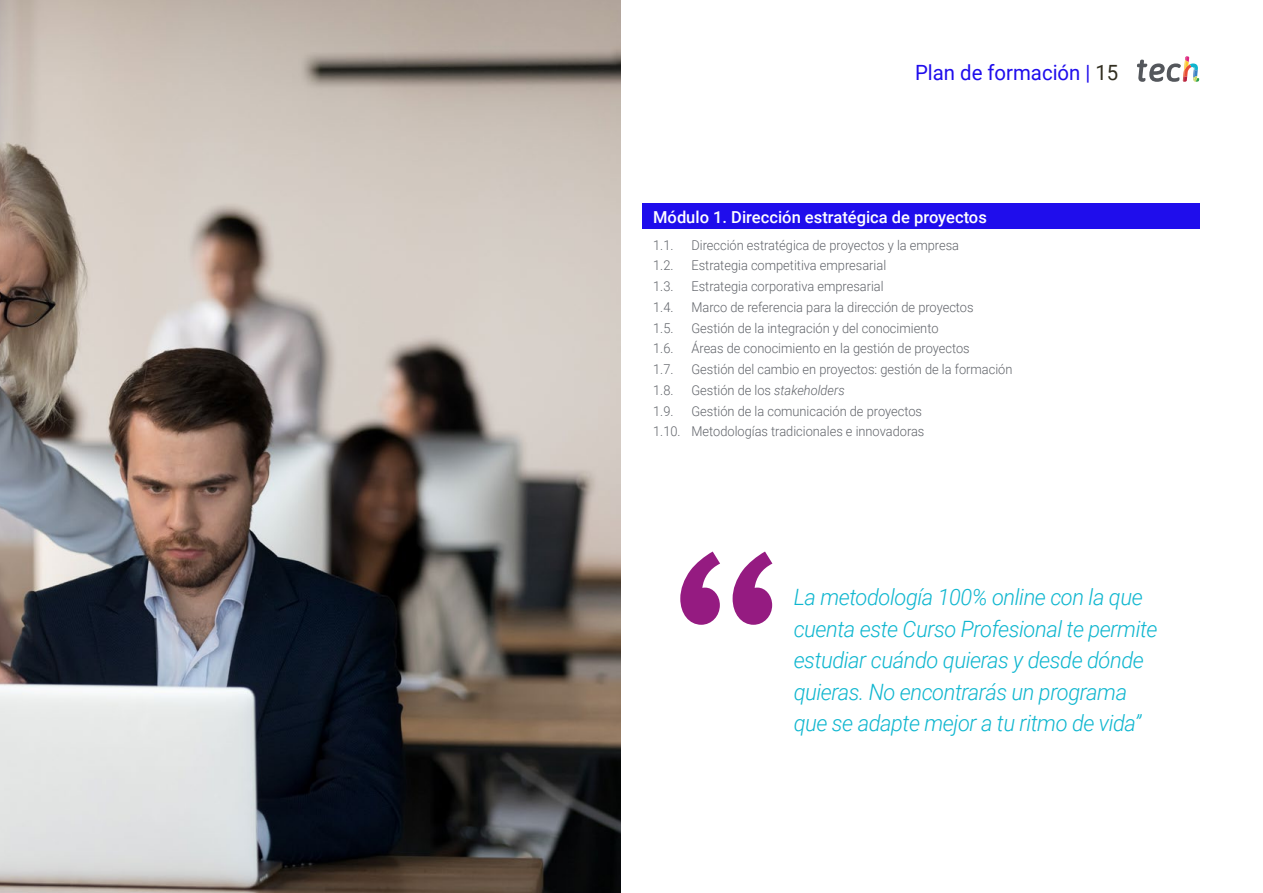
<style>
.page{position:relative;width:1263px;height:893px;background:#fff}
.page>*{position:absolute;margin:0;border:0;box-sizing:border-box;transform-origin:0 0}
.t1{font:italic 300 22.5px/31.5px "Roboto";letter-spacing:-.02em;color:#0fb6cf}
.t2{font:21px "Roboto";color:#1f0dec}
.t3{font:500 16.5px "Roboto";color:#fff}
.t4{font:300 13.5px/20.7px "Roboto";color:#61646a;text-align:right;scale:.95 1}
.s1{color:#312e20}
.s2{font-style:italic}
</style>
<div class="page">
<img style="left:0;top:0;width:621px;height:893px">
<div style="left:642px;top:204px;width:557px;height:25px;background:#1f0dec"></div>
<svg style="left:1137px;top:56px;width:62px;height:26px"></svg>
<svg style="left:680px;top:551px;width:92px;height:74px"></svg>
<h2 class="t2" style="left:915px;top:57px;width:205px">Plan de formación | <span class="s1">15</span></h2>
<p class="t3" style="left:653px;top:205px;width:335px">Módulo 1. Dirección estratégica de proyectos</p>
<p class="t4" style="left:653px;top:234px;width:23px">1.1.</p>
<p class="t4" style="left:691px;top:234px;width:283px">Dirección estratégica de proyectos y la empresa</p>
<p class="t4" style="left:653px;top:255px;width:23px">1.2.</p>
<p class="t4" style="left:691px;top:255px;width:206px">Estrategia competitiva empresarial</p>
<p class="t4" style="left:653px;top:275px;width:23px">1.3.</p>
<p class="t4" style="left:691px;top:275px;width:204px">Estrategia corporativa empresarial</p>
<p class="t4" style="left:653px;top:296px;width:23px">1.4.</p>
<p class="t4" style="left:691px;top:296px;width:299px">Marco de referencia para la dirección de proyectos</p>
<p class="t4" style="left:653px;top:317px;width:23px">1.5.</p>
<p class="t4" style="left:691px;top:317px;width:262px">Gestión de la integración y del conocimiento</p>
<p class="t4" style="left:653px;top:338px;width:23px">1.6.</p>
<p class="t4" style="left:691px;top:338px;width:294px">Áreas de conocimiento en la gestión de proyectos</p>
<p class="t4" style="left:653px;top:358px;width:23px">1.7.</p>
<p class="t4" style="left:691px;top:358px;width:339px">Gestión del cambio en proyectos: gestión de la formación</p>
<p class="t4" style="left:653px;top:379px;width:23px">1.8.</p>
<p class="t4" style="left:691px;top:379px;width:163px">Gestión de los <span class="s2">stakeholders</span></p>
<p class="t4" style="left:653px;top:400px;width:23px">1.9.</p>
<p class="t4" style="left:653px;top:400px;width:287px">Gestión de la comunicación de proyectos<br>1.10. Metodologías tradicionales e innovadoras</p>
<h1 class="t1" style="left:794px;top:580px;width:365px">La metodología 100% online con la que cuenta este Curso Profesional te permite estudiar cuándo quieras y desde dónde quieras. No encontrarás un programa que se adapte mejor a tu ritmo de vida”</h1>
</div>
